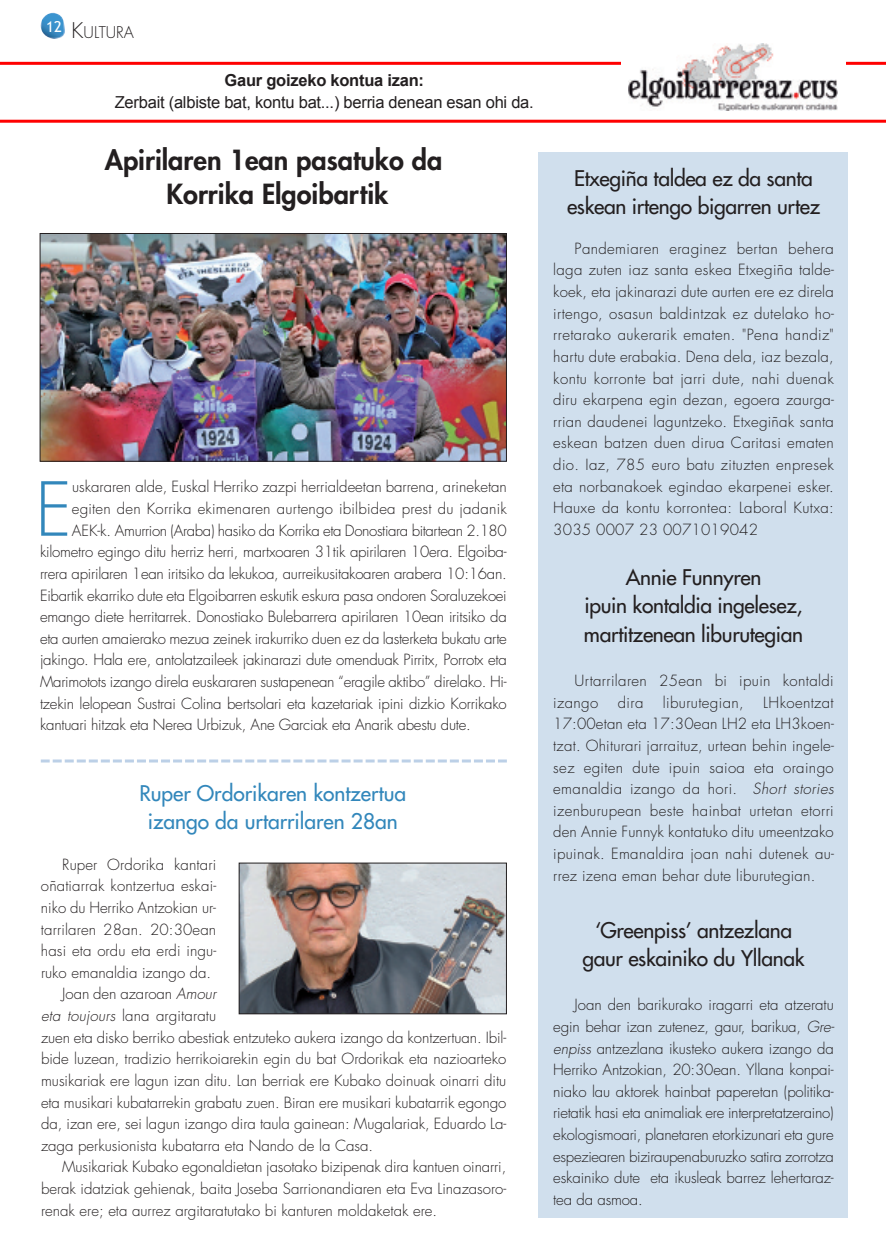
<style>
.page{position:relative;width:886px;height:1256px;background:#fff}
.page>*{position:absolute;margin:0;border:0;box-sizing:border-box;transform-origin:0 0}
.t1{font:300 72.3px "Futura";color:#3287bb}
.t2{font:800 27px/34.5px "Futura";color:#231f20;text-align:center}
.t3{font:21px/28.5px "Futura";letter-spacing:-.015em;color:#231f20;text-align:center}
.t4{font:21px/28.5px "Futura";color:#3287bb;text-align:center}
.t5{font:16.5px "Arial";letter-spacing:-.015em;color:#231f20}
.t6{font:700 16.5px "Arial";letter-spacing:-.015em;color:#231f20}
.t7{font:300 15.75px "Futura";color:#231f20}
.t8{font:300 15px/21.6px "Futura";letter-spacing:-.005em;color:#231f20;text-align:justify}
.t9{font:300 15px "Futura";letter-spacing:-.025em;color:#231f20}
.t10{font:300 15px "Futura";letter-spacing:.015em;color:#231f20}
.t11{font:300 15px/21.6px "Futura";letter-spacing:.025em;color:#231f20}
.t12{font:15px "Trebuchet MS";color:#fff}
.s1{font-size:21px}
.s2{font-style:italic}
</style>
<div class="page">
<img style="left:41px;top:13px;width:24px;height:26px">
<hr style="left:0;top:62px;width:885px;height:3px;background:#f00">
<hr style="left:0;top:120px;width:885px;height:3px;background:#f00">
<div style="left:621px;top:39px;width:224px;height:79px;background:#fff"></div>
<img style="left:628px;top:43px;width:209px;height:68px">
<img style="left:42px;top:235px;width:462px;height:224px">
<div style="left:40px;top:233px;width:466px;height:228px;border:1px solid #231f20"></div>
<svg style="left:41px;top:759px;width:466px;height:3px"></svg>
<div style="left:537px;top:152px;width:310px;height:1065px;background:#d0dfed"></div>
<img style="left:241px;top:864px;width:263px;height:148px">
<div style="left:239px;top:862px;width:267px;height:152px;border:1px solid #231f20"></div>
<p class="t12" style="left:46px;top:18px;width:17px">12</p>
<p class="t7" style="left:72px;top:25px;width:64px"><span class="s1">K</span>ULTURA</p>
<p class="t6" style="left:224px;top:72px;width:201px">Gaur goizeko kontua izan:</p>
<p class="t5" style="left:115px;top:93px;width:420px">Zerbait (albiste bat, kontu bat...) berria denean esan ohi da.</p>
<h2 class="t2" style="left:105px;top:144px;width:339px">Apirilaren 1ean pasatuko da<br>Korrika Elgoibartik</h2>
<h1 class="t1" style="left:35px;top:476px;width:38px">E</h1>
<p class="t8" style="left:72px;top:477px;width:436px">uskararen alde, Euskal Herriko zazpi herrialdeetan barrena, arineketan</p>
<p class="t10" style="left:72px;top:501px;width:436px">egiten den Korrika ekimenaren aurtengo ibilbidea prest du jadanik</p>
<p class="t9" style="left:72px;top:523px;width:436px">AEK-k. Amurrion (Araba) hasiko da Korrika eta Donostiara bitartean 2.180</p>
<p class="t8" style="left:40px;top:542px;width:468px">kilometro egingo ditu herriz herri, martxoaren 31tik apirilaren 10era. Elgoiba-</p>
<p class="t8" style="left:40px;top:564px;width:468px">rrera apirilaren 1ean iritsiko da lekukoa, aurreikusitakoaren arabera 10:16an.</p>
<p class="t8" style="left:40px;top:585px;width:468px">Eibartik ekarriko dute eta Elgoibarren eskutik eskura pasa ondoren Soraluzekoei</p>
<p class="t8" style="left:40px;top:607px;width:468px">emango diete herritarrek. Donostiako Bulebarrera apirilaren 10ean iritsiko da</p>
<p class="t8" style="left:40px;top:628px;width:468px">eta aurten amaierako mezua zeinek irakurriko duen ez da lasterketa bukatu arte</p>
<p class="t8" style="left:40px;top:650px;width:468px">jakingo. Hala ere, antolatzaileek jakinarazi dute omenduak Pirritx, Porrotx eta</p>
<p class="t8" style="left:40px;top:672px;width:468px">Marimotots izango direla euskararen sustapenean “eragile aktibo” direlako. Hi-</p>
<p class="t8" style="left:40px;top:693px;width:468px">tzekin lelopean Sustrai Colina bertsolari eta kazetariak ipini dizkio Korrikako</p>
<p class="t8" style="left:40px;top:715px;width:432px">kantuari hitzak eta Nerea Urbizuk, Ane Garciak eta Anarik abestu dute.</p>
<h3 class="t4" style="left:139px;top:780px;width:268px">Ruper Ordorikaren kontzertua izango da urtarrilaren 28an</h3>
<p class="t8" style="left:62px;top:854px;width:155px">Ruper Ordorika kantari</p>
<p class="t8" style="left:41px;top:876px;width:177px">oñatiarrak kontzertua eskai-</p>
<p class="t8" style="left:41px;top:897px;width:176px">niko du Herriko Antzokian ur-</p>
<p class="t8" style="left:41px;top:919px;width:177px">tarrilaren 28an. 20:30ean</p>
<p class="t8" style="left:41px;top:941px;width:177px">hasi eta ordu eta erdi ingu-</p>
<p class="t8" style="left:41px;top:962px;width:172px">ruko emanaldia izango da.</p>
<p class="t8" style="left:62px;top:984px;width:155px">Joan den azaroan <span class="s2">Amour</span></p>
<p class="t8" style="left:41px;top:1005px;width:177px"><span class="s2">eta toujours</span> lana argitaratu</p>
<p class="t8" style="left:41px;top:1027px;width:466px">zuen eta disko berriko abestiak entzuteko aukera izango da kontzertuan. Ibil-</p>
<p class="t8" style="left:41px;top:1049px;width:466px">bide luzean, tradizio herrikoiarekin egin du bat Ordorikak eta nazioarteko</p>
<p class="t8" style="left:41px;top:1070px;width:466px">musikariak ere lagun izan ditu. Lan berriak ere Kubako doinuak oinarri ditu</p>
<p class="t8" style="left:41px;top:1092px;width:466px">eta musikari kubatarrekin grabatu zuen. Biran ere musikari kubatarrik egongo</p>
<p class="t8" style="left:41px;top:1113px;width:466px">da, izan ere, sei lagun izango dira taula gainean: Mugalariak, Eduardo La-</p>
<p class="t8" style="left:41px;top:1135px;width:333px">zaga perkusionista kubatarra eta Nando de la Casa.</p>
<p class="t8" style="left:62px;top:1157px;width:445px">Musikariak Kubako egonaldietan jasotako bizipenak dira kantuen oinarri,</p>
<p class="t8" style="left:41px;top:1178px;width:466px">berak idatziak gehienak, baita Joseba Sarrionandiaren eta Eva Linazasoro-</p>
<p class="t8" style="left:41px;top:1200px;width:397px">renak ere; eta aurrez argitaratutako bi kanturen moldaketak ere.</p>
<h3 class="t3" style="left:567px;top:165px;width:254px">Etxegiña taldea ez da santa eskean irtengo bigarren urtez</h3>
<p class="t8" style="left:553px;top:239px;width:282px;text-indent:21px">Pandemiaren eraginez bertan behera laga zuten iaz santa eskea Etxegiña talde&shy;koek, eta jakinarazi dute aurten ere ez direla irtengo, osasun baldintzak ez dutelako ho&shy;rretarako aukerarik ematen. "Pena handiz" hartu dute erabakia. Dena dela, iaz bezala, kontu korronte bat jarri dute, nahi duenak diru ekarpena egin dezan, egoera zaurga&shy;rrian daudenei laguntzeko. Etxegiñak santa eskean batzen duen dirua Caritasi ematen dio. Iaz, 785 euro batu zituzten enpresek eta norbanakoek egindao ekarpenei esker.<br>Hauxe da kontu korrontea: Laboral Kutxa:<br>3035 0007 23 0071019042</p>
<h3 class="t3" style="left:583px;top:564px;width:221px">Annie Funnyren<br>ipuin kontaldia ingelesez, martitzenean liburutegian</h3>
<p class="t11" style="left:553px;top:671px;width:282px;text-indent:21px">Urtarrilaren 25ean bi ipuin kontaldi izango</p>
<p class="t8" style="left:553px;top:692px;width:282px;text-indent:210px">LHkoentzat 17:00etan eta 17:30ean LH2 eta LH3koen&shy;tzat. Ohiturari jarraituz, urtean behin ingele&shy;sez egiten dute ipuin saioa eta oraingo emanaldia izango da hori. <span class="s2">Short stories </span>izenburupean beste hainbat urtetan etorri den Annie Funnyk kontatuko ditu umeentzako ipuinak. Emanaldira joan nahi dutenek au&shy;rrez izena eman behar dute liburutegian.</p>
<h3 class="t3" style="left:582px;top:917px;width:223px">‘Greenpiss’ antzezlana gaur eskainiko du Yllanak</h3>
<p class="t8" style="left:553px;top:995px;width:282px;text-indent:21px">Joan den barikurako iragarri eta atzeratu egin behar izan zutenez, gaur, barikua, <span class="s2">Gre&shy;enpiss</span> antzezlana ikusteko aukera izango da Herriko Antzokian, 20:30ean. Yllana konpai&shy;niako lau aktorek hainbat paperetan (politika&shy;rietatik hasi eta animaliak ere interpretatzeraino) ekologismoari, planetaren etorkizunari eta gure espeziearen biziraupenaburuzko satira zorrotza eskainiko dute eta ikusleak barrez lehertaraz&shy;tea da asmoa.</p>
<p class="t8" style="left:617px;top:692px;width:27px">dira</p>
<p class="t11" style="left:662px;top:692px;width:82px">liburutegian,</p>
</div>
